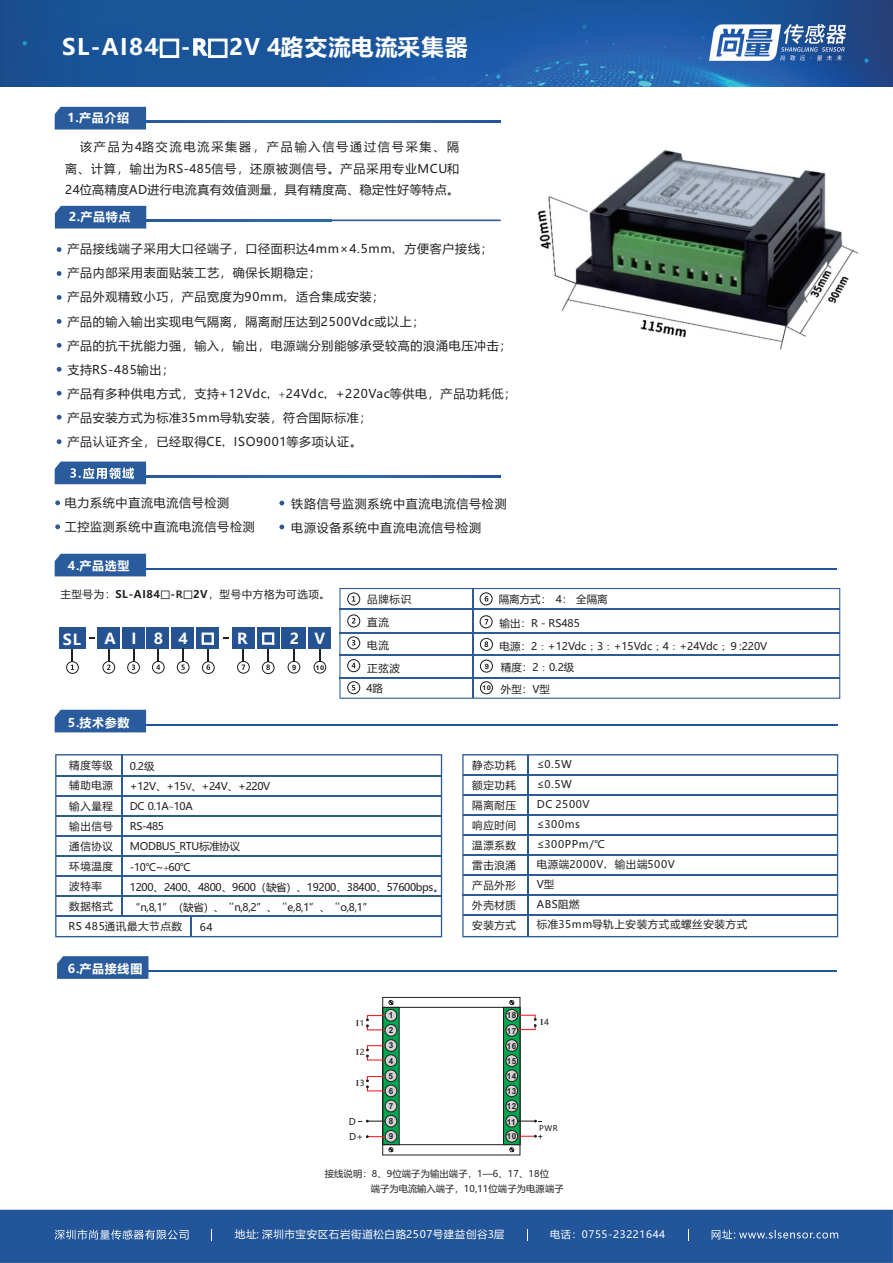
<style>
.page{position:relative;width:893px;height:1263px;background:#fff}
.page>*{position:absolute;margin:0;border:0;box-sizing:border-box;transform-origin:0 0}
.t1{font:700 22.5px "Microsoft Ya Hei";letter-spacing:.06em;color:#fff}
.t2{font:700 15px "Microsoft Ya Hei";color:#fff}
.t3{font:12px/24.2px "Microsoft Ya Hei";letter-spacing:.06em;color:#231f20}
.t4{font:700 12px "Microsoft Ya Hei";letter-spacing:.06em;color:#fff}
.t5{font:10.5px/20px "Microsoft Ya Hei";letter-spacing:.06em;color:#231f20}
.t6{font:10.5px "Microsoft Ya Hei";letter-spacing:-.035em;color:#231f20}
.t7{font:10.5px/21.8px "Microsoft Ya Hei";color:#231f20}
.t8{font:10.5px "Microsoft Ya Hei";letter-spacing:.06em;color:#fff}
.t9{font:10.2px "Microsoft Ya Hei";letter-spacing:.06em;color:#fff}
.t10{font:9.3px/15px "Microsoft Ya Hei";letter-spacing:.015em;color:#231f20}
.t11{font:9.3px "Modern";color:#231f20}
.t12{font:700 8.25px/15.1px "Arial";letter-spacing:.055em;color:#231f20;text-align:justify}
.t13{font:7.8px "Microsoft Ya Hei";color:#231f20}
.t14{font:700 7.8px "Microsoft Ya Hei";color:#231f20}
.t15{font:700 7.2px "Arial";color:#231f20;scale:1.07 1}
.t16{font:700 6.6px "Arial";color:#231f20;scale:1.16 1}
.s1{font-family:"Malgun Gothic"}
.s2{font-family:"Adobe Fangsong Std"}
.s3{font-weight:700}
.s4{font-family:"Malgun Gothic";font-weight:700}
.s5{font-size:9px}
.s6{font-family:"MS Mincho"}
.s7{font-family:"Microsoft Ya Hei";font-size:8.25px}
.s8{font-family:"Microsoft Ya Hei";font-size:7.8px}
</style>
<div class="page">
<svg style="left:55px;top:206px;width:446px;height:23px"></svg>
<img style="left:0;top:0;width:893px;height:87px">
<div style="left:59px;top:627px;width:27px;height:22px;background:#255292"></div>
<div style="left:147px;top:627px;width:22px;height:22px;background:#255292"></div>
<div style="left:171px;top:627px;width:23px;height:22px;background:#255292"></div>
<div style="left:232px;top:627px;width:22px;height:22px;background:#255292"></div>
<div style="left:257px;top:627px;width:22px;height:22px;background:#255292"></div>
<div style="left:309px;top:627px;width:22px;height:22px;background:#255292"></div>
<div style="left:282px;top:627px;width:24px;height:22px;background:#255292"></div>
<svg style="left:66px;top:649px;width:13px;height:25px"></svg>
<svg style="left:102px;top:649px;width:13px;height:25px"></svg>
<svg style="left:127px;top:649px;width:13px;height:25px"></svg>
<svg style="left:152px;top:649px;width:13px;height:25px"></svg>
<svg style="left:177px;top:648px;width:13px;height:26px"></svg>
<svg style="left:237px;top:649px;width:13px;height:25px"></svg>
<svg style="left:261px;top:632px;width:14px;height:42px"></svg>
<svg style="left:339px;top:588px;width:501px;height:111px"></svg>
<hr style="left:340px;top:608px;width:500px;height:1px;background:#2d5b98">
<hr style="left:340px;top:632px;width:500px;height:1px;background:#2d5b98">
<hr style="left:340px;top:655px;width:500px;height:1px;background:#2d5b98">
<hr style="left:340px;top:677px;width:500px;height:1px;background:#2d5b98">
<hr style="left:473px;top:588px;width:1px;height:109px;background:#2d5b98">
<img style="left:334px;top:121px;width:167px;height:1px">
<div style="left:55px;top:107px;width:91px;height:23px;background:#295b9d"></div>
<img style="left:146px;top:121px;width:188px;height:1px">
<div style="left:97px;top:627px;width:23px;height:22px;background:#255292"></div>
<div style="left:122px;top:627px;width:22px;height:22px;background:#255292"></div>
<div style="left:197px;top:627px;width:22px;height:22px;background:#255292"></div>
<svg style="left:288px;top:649px;width:12px;height:25px"></svg>
<svg style="left:313px;top:649px;width:13px;height:25px"></svg>
<svg style="left:480px;top:659px;width:13px;height:14px"></svg>
<svg style="left:480px;top:681px;width:13px;height:13px"></svg>
<svg style="left:57px;top:247px;width:5px;height:5px"></svg>
<svg style="left:57px;top:271px;width:5px;height:5px"></svg>
<svg style="left:57px;top:295px;width:5px;height:5px"></svg>
<svg style="left:57px;top:319px;width:5px;height:5px"></svg>
<svg style="left:57px;top:343px;width:5px;height:5px"></svg>
<svg style="left:57px;top:367px;width:5px;height:5px"></svg>
<svg style="left:57px;top:391px;width:5px;height:5px"></svg>
<svg style="left:57px;top:415px;width:5px;height:5px"></svg>
<img style="left:334px;top:475px;width:167px;height:2px">
<img style="left:146px;top:475px;width:188px;height:2px">
<svg style="left:55px;top:461px;width:91px;height:23px;background:#527bb0"></svg>
<svg style="left:55px;top:500px;width:5px;height:5px"></svg>
<svg style="left:55px;top:524px;width:5px;height:5px"></svg>
<svg style="left:279px;top:501px;width:5px;height:4px"></svg>
<svg style="left:279px;top:525px;width:5px;height:4px"></svg>
<svg style="left:57px;top:439px;width:5px;height:5px"></svg>
<hr style="left:139px;top:568px;width:697px;height:1px;background:#259">
<div style="left:55px;top:554px;width:91px;height:22px;background:#295b9d"></div>
<hr style="left:139px;top:724px;width:699px;height:1px;background:#259">
<div style="left:55px;top:710px;width:91px;height:22px;background:#295b9d"></div>
<svg style="left:55px;top:754px;width:387px;height:183px"></svg>
<hr style="left:190px;top:916px;width:2px;height:20px;background:#2d5b98">
<svg style="left:462px;top:754px;width:376px;height:183px"></svg>
<hr style="left:142px;top:970px;width:695px;height:2px;background:#259">
<svg style="left:57px;top:956px;width:91px;height:23px;background:#2e5f9f"></svg>
<div style="left:382px;top:997px;width:138px;height:158px;border:1px solid #231f20"></div>
<div style="left:382px;top:1007px;width:138px;height:138px;border:1px solid #231f20"></div>
<svg style="left:201px;top:632px;width:14px;height:42px"></svg>
<img style="left:537px;top:150px;width:322px;height:200px">
<div style="left:0;top:1210px;width:893px;height:53px;background:#259"></div>
<svg style="left:55px;top:1229px;width:134px;height:11px"></svg>
<svg style="left:712px;top:1229px;width:126px;height:10px"></svg>
<img style="left:709px;top:25px;width:136px;height:36px">
<svg style="left:358px;top:1000px;width:42px;height:152px"></svg>
<svg style="left:503px;top:1000px;width:39px;height:152px"></svg>
<h1 class="t1" style="left:62px;top:37px;width:407px">SL-AI84<span class="s1">□</span>-<span class="s1">R□</span>2V 4路交流电流采集器</h1>
<p class="t4" style="left:67px;top:113px;width:63px">1.产品介绍</p>
<p class="t3" style="left:65px;top:137px;width:396px;line-height:21.1px;text-align:justify;text-indent:15px">该产品为4路交流电流采集器，产品输入信号通过信号采集、隔离、计算，输出为RS-485信号，还原被测信号。产品采用专业MCU和24位高精度AD进行电流真有效值测量，具有精度高、稳定性好等特点。</p>
<p class="t4" style="left:69px;top:212px;width:63px">2.产品特点</p>
<p class="t3" style="left:67px;top:238px;width:450px">产品接线端子采用大口径端子，口径面积达4mm×4.5mm<span class="s2">，</span>方便客户接线；<br>产品内部采用表面贴装工艺，确保长期稳定；<br>产品外观精致小巧，产品宽度为90mm<span class="s2">，</span>适合集成安装；<br>产品的输入输出实现电气隔离，隔离耐压达到2500Vdc或以上；<br>产品的抗干扰能力强，输入，输出，电源端分别能够承受较高的浪涌电压冲击；支持RS-485输出；<br>产品有多种供电方式，支持+12Vdc<span class="s2">，+</span>24Vdc<span class="s2">，</span>+220Vac等供电，产品功耗低；产品安装方式为标准35mm导轨安装，符合国际标准；<br>产品认证齐全，已经取得CE<span class="s2">，</span>ISO9001等多项认证。</p>
<p class="t3" style="left:65px;top:492px;width:191px">电力系统中直流电流信号检测<br>工控监测系统中直流电流信号检测</p>
<p class="t3" style="left:291px;top:492px;width:217px">铁路信号监测系统中直流电流信号检测电源设备系统中直流电流信号检测</p>
<p class="t4" style="left:68px;top:560px;width:63px">4.产品选型</p>
<p class="t5" style="left:60px;top:585px;width:271px">主型号为：<span class="s3">SL-AI84</span><span class="s4">□</span><span class="s3">-</span><span class="s4">R□</span><span class="s3">2V</span>，型号中方格为可选项。</p>
<p class="t5" style="left:367px;top:589px;width:45px;line-height:22.8px">品牌标识直流<br>电流<br>正弦波</p>
<p class="t5" style="left:366px;top:679px;width:18px">4路</p>
<p class="t2" style="left:237px;top:632px;width:12px">R</p>
<p class="t2" style="left:63px;top:632px;width:20px">SL</p>
<p class="t2" style="left:105px;top:632px;width:85px">AI 84</p>
<p class="t2" style="left:290px;top:632px;width:37px">2 V</p>
<p class="t15" style="left:292px;top:664px;width:6px">9</p>
<p class="t16" style="left:316px;top:665px;width:9px">10</p>
<p class="t4" style="left:68px;top:717px;width:63px">5.技术参数</p>
<p class="t5" style="left:69px;top:756px;width:45px">精度等级辅助电源输入量程输出信号通信协议环境温度波特率数据格式</p>
<p class="t5" style="left:130px;top:757px;width:26px">0.2级</p>
<p class="t6" style="left:130px;top:781px;width:142px">+12V、+15<span class="s5">V</span>、+24V、+220V</p>
<p class="t5" style="left:130px;top:797px;width:64px">DC 0.1A<span class="s2">~</span>10A</p>
<p class="t5" style="left:130px;top:817px;width:36px">RS-485</p>
<p class="t6" style="left:130px;top:842px;width:112px">MODBUS_RTU标准协议</p>
<p class="t5" style="left:130px;top:858px;width:62px">-10℃~<span class="s2">+</span>60℃</p>
<p class="t6" style="left:130px;top:882px;width:316px">1200、2400、4800、9600（缺省）、19200、38400、57600bps。</p>
<p class="t5" style="left:130px;top:898px;width:245px">“n,8,1”（缺省）、<span class="s2">“</span>n,8,2”、<span class="s2">“</span>e,8,1”、<span class="s2">“</span>o,8,1”</p>
<p class="t5" style="left:200px;top:918px;width:14px">64</p>
<p class="t5" style="left:68px;top:917px;width:115px">RS 485通讯最大节点数</p>
<p class="t4" style="left:68px;top:963px;width:76px">6.产品接线图</p>
<p class="t5" style="left:499px;top:590px;width:110px">隔离方式： 4： 全隔离</p>
<p class="t15" style="left:485px;top:664px;width:6px">9</p>
<p class="t16" style="left:482px;top:685px;width:9px">10</p>
<p class="t5" style="left:500px;top:614px;width:82px">输出：R－RS485</p>
<p class="t7" style="left:500px;top:636px;width:269px">电源：2<span class="s6">：</span>+12Vdc<span class="s6">；</span>3<span class="s6">：</span>+15Vdc<span class="s6">；</span>4<span class="s6">：</span>+24Vdc<span class="s6">；</span>９:220V精度：2<span class="s6">：</span>0.2级<br>外型：V型</p>
<p class="t5" style="left:472px;top:756px;width:45px;text-align:justify">静态功耗额定功耗隔离耐压响应时间温漂系数雷击浪涌产品外形外壳材质安装方式</p>
<p class="t5" style="left:537px;top:755px;width:212px">≤0.5W<br>≤0.5W<br>DC 2500V<br>≤300ms<br>≤300PPm/℃<br>电源端2000V<span class="s2">，</span>输出端500V<br>V型<br>ABS阻燃<br>标准35mm导轨上安装方式或螺丝安装方式</p>
<p class="t12" style="left:389px;top:1008px;width:6px">1<br>2<br>3<br>4<br>5<br>6<br>7<br>8<br>9</p>
<p class="t12" style="left:507px;top:1009px;width:11px">18</p>
<p class="t11" style="left:540px;top:1019px;width:11px">I<span class="s7">4</span></p>
<p class="t11" style="left:356px;top:1019px;width:10px">I<span class="s8">1</span></p>
<p class="t12" style="left:507px;top:1024px;width:11px">17</p>
<p class="t12" style="left:507px;top:1039px;width:11px">16</p>
<p class="t11" style="left:356px;top:1049px;width:11px">I<span class="s7">2</span></p>
<p class="t11" style="left:356px;top:1080px;width:11px">I<span class="s7">3</span></p>
<p class="t12" style="left:507px;top:1054px;width:11px">15</p>
<p class="t12" style="left:507px;top:1069px;width:11px">14</p>
<p class="t12" style="left:507px;top:1084px;width:11px">13</p>
<p class="t12" style="left:507px;top:1099px;width:11px">12</p>
<p class="t10" style="left:349px;top:1114px;width:9px">D</p>
<p class="t12" style="left:507px;top:1115px;width:11px">11</p>
<p class="t13" style="left:539px;top:1125px;width:20px">PWR</p>
<p class="t10" style="left:349px;top:1130px;width:16px">D+</p>
<p class="t12" style="left:507px;top:1130px;width:11px">10</p>
<p class="t14" style="left:538px;top:1132px;width:7px">+</p>
<p class="t10" style="left:371px;top:1167px;width:194px;text-indent:-46px">接线说明：8、9位端子为输出端子，1—6、17、18位<br>端子为电流输入端子，10,11位端子为电源端子</p>
<p class="t8" style="left:235px;top:1230px;width:271px">地址: 深圳市宝安区石岩街道松白路2507号建益创谷3层</p>
<p class="t9" style="left:550px;top:1230px;width:117px">电话：0755-23221644</p>
</div>
